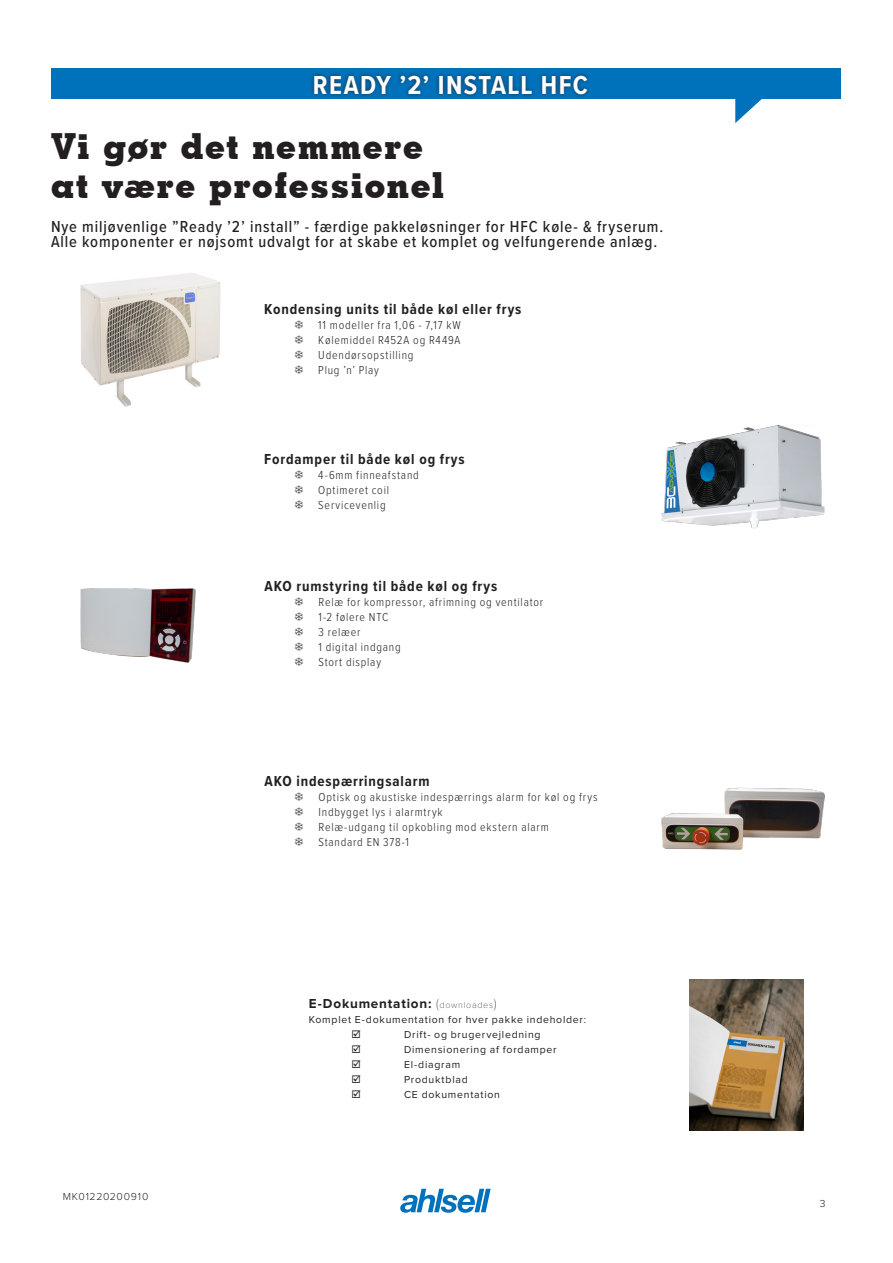
<style>
.page{position:relative;width:893px;height:1263px;background:#fff}
.page>*{position:absolute;margin:0;border:0;box-sizing:border-box;transform-origin:0 0}
.t1{font:700 36px "Geometric Slab 703 BT Xtra";letter-spacing:.045em;color:#231f20}
.t2{font:700 27px "Proxima Nova Cond";letter-spacing:.05em;color:#fff}
.t3{font:500 16.5px "Proxima Nova Cond";letter-spacing:.055em;color:#231f20}
.t4{font:700 15px "Proxima Nova Cond";letter-spacing:.06em;color:#231f20}
.t5{font:700 13.5px "Proxima Nova";letter-spacing:.06em;color:#231f20}
.t6{font:300 12px "Proxima Nova Cond";letter-spacing:.065em;color:#231f20}
.t7{font:10.5px "Proxima Nova";letter-spacing:.07em;color:#231f20}
.t8{font:300 10.5px "Proxima Nova";letter-spacing:.065em;color:#231f20}
.s1{font-family:"Proxima Nova T";font-weight:100}
.s2{font-family:"Proxima Nova T";font-weight:100;font-size:9px}
</style>
<div class="page">
<div style="left:51px;top:68px;width:789px;height:30px;background:#0072bc"></div>
<svg style="left:400px;top:1189px;width:91px;height:24px"></svg>
<svg style="left:735px;top:98px;width:30px;height:25px"></svg>
<div style="left:310px;top:71px;width:282px;height:27px;background:#231f20;opacity:.75"></div>
<img style="left:80px;top:273px;width:141px;height:134px">
<img style="left:662px;top:426px;width:162px;height:103px">
<img style="left:80px;top:588px;width:116px;height:75px">
<img style="left:689px;top:979px;width:114px;height:151px">
<img style="left:662px;top:787px;width:162px;height:63px">
<h2 class="t2" style="left:313px;top:65px;width:276px">READY ’2’ INSTALL HFC</h2>
<p class="t1" style="left:51px;top:124px;width:373px">Vi gør det nemmere</p>
<p class="t1" style="left:51px;top:163px;width:394px">at være professionel</p>
<p class="t3" style="left:51px;top:214px;width:614px">Nye miljøvenlige ”Ready ’2’ install” - færdige pakkeløsninger for HFC køle- &amp; fryserum.</p>
<p class="t3" style="left:51px;top:229px;width:608px">Alle komponenter er nøjsomt udvalgt for at skabe et komplet og velfungerende anlæg.</p>
<p class="t4" style="left:264px;top:298px;width:259px">Kondensing units til både køl eller frys</p>
<p class="t6" style="left:318px;top:316px;width:144px">11 modeller fra 1,06 - 7,17 kW</p>
<p class="t6" style="left:318px;top:331px;width:144px">Kølemiddel R452A og R449A</p>
<p class="t6" style="left:318px;top:346px;width:97px">Udendørsopstilling</p>
<p class="t6" style="left:318px;top:361px;width:62px">Plug ’n’ Play</p>
<p class="t4" style="left:264px;top:448px;width:202px">Fordamper til både køl og frys</p>
<p class="t6" style="left:318px;top:466px;width:102px">4-6mm finneafstand</p>
<p class="t6" style="left:318px;top:481px;width:72px">Optimeret coil</p>
<p class="t6" style="left:318px;top:496px;width:69px">Servicevenlig</p>
<p class="t4" style="left:264px;top:575px;width:234px">AKO rumstyring til både køl og frys</p>
<p class="t6" style="left:318px;top:593px;width:226px">Relæ for kompressor, afrimning og ventilator</p>
<p class="t6" style="left:318px;top:608px;width:71px">1-2 følere NTC</p>
<p class="t6" style="left:318px;top:623px;width:43px">3 relæer</p>
<p class="t6" style="left:318px;top:638px;width:84px">1 digital indgang</p>
<p class="t6" style="left:318px;top:653px;width:64px">Stort display</p>
<p class="t4" style="left:264px;top:770px;width:166px">AKO indespærringsalarm</p>
<p class="t6" style="left:318px;top:788px;width:281px">Optisk og akustiske indespærrings alarm for køl og frys</p>
<p class="t6" style="left:318px;top:803px;width:126px">Indbygget lys i alarmtryk</p>
<p class="t6" style="left:318px;top:818px;width:232px">Relæ-udgang til opkobling mod ekstern alarm</p>
<p class="t6" style="left:318px;top:833px;width:92px">Standard EN 378-1</p>
<p class="t8" style="left:63px;top:1192px;width:87px">MK01220200910</p>
<p class="t5" style="left:309px;top:997px;width:189px">E-Dokumentation: <span class="s1">(</span><span class="s2">downloades</span><span class="s1">)</span></p>
<p class="t7" style="left:309px;top:1014px;width:279px">Komplet E-dokumentation for hver pakke indeholder:</p>
<p class="t7" style="left:404px;top:1029px;width:138px">Drift- og brugervejledning</p>
<p class="t7" style="left:404px;top:1044px;width:154px">Dimensionering af fordamper</p>
<p class="t7" style="left:404px;top:1059px;width:58px">El-diagram</p>
<p class="t7" style="left:404px;top:1074px;width:65px">Produktblad</p>
<p class="t7" style="left:404px;top:1089px;width:97px">CE dokumentation</p>
<p class="t8" style="left:820px;top:1198px;width:7px">3</p>
</div>
